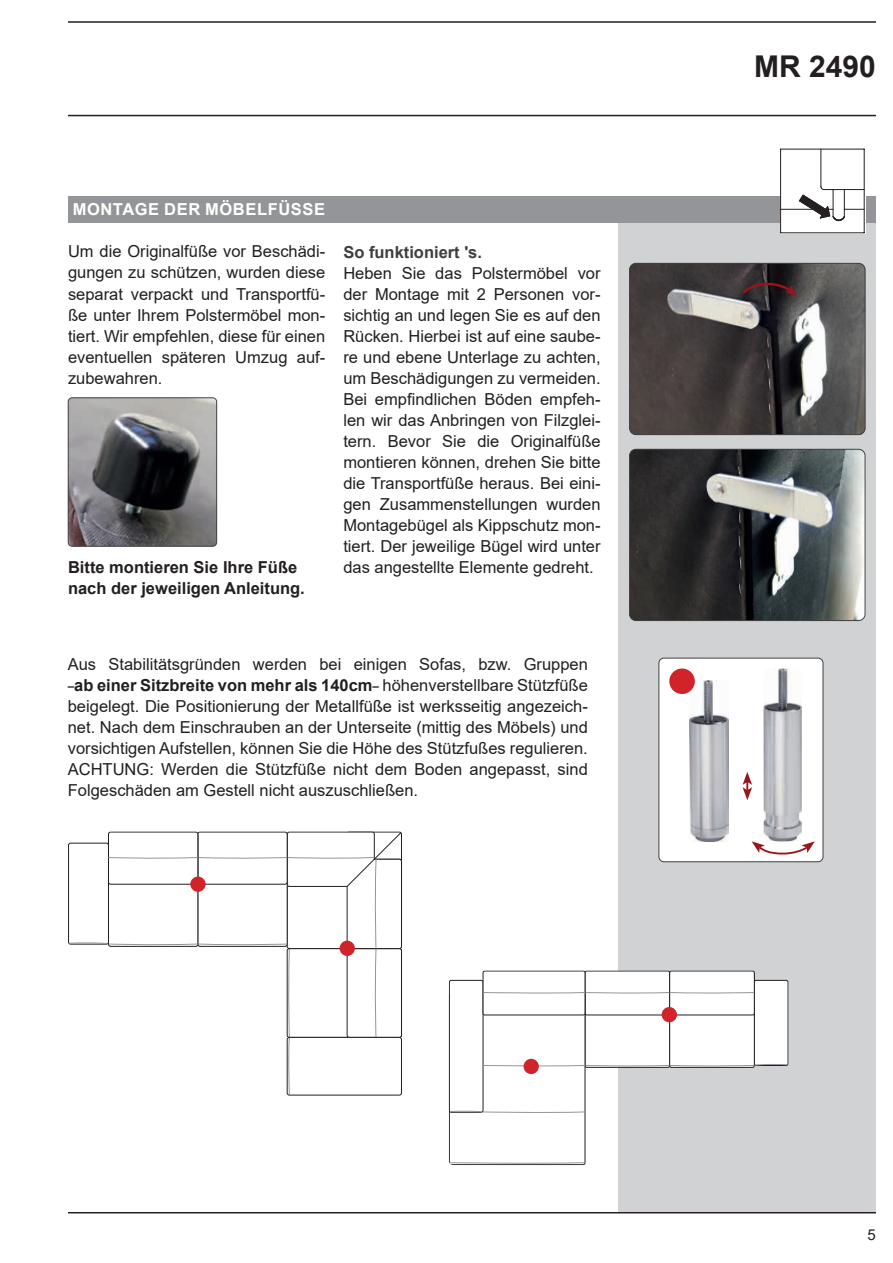
<style>
.page{position:relative;width:893px;height:1263px;background:#fff}
.page>*{position:absolute;margin:0;border:0;box-sizing:border-box;transform-origin:0 0}
.t1{font:700 30px "Arial";color:#231f20}
.t2{font:16.5px/21px "Arial";color:#231f20;text-align:justify}
.t3{font:700 16.5px/21px "Arial";color:#231f20}
.t4{font:700 16.5px "Arial";letter-spacing:.035em;color:#fff}
.t5{font:700 16.5px "Arial";color:#3e3e3f}
.t6{font:15px "Arial";color:#231f20}
.s1{font-family:"Microgramma Com";font-weight:500;font-stretch:expanded}
.s2{font-weight:700}
</style>
<div class="page">
<hr style="left:68px;top:21px;width:808px;height:2px;background:#231f20">
<hr style="left:68px;top:1212px;width:808px;height:1px;background:#231f20">
<hr style="left:68px;top:115px;width:808px;height:1px;background:#231f20">
<div style="left:619px;top:223px;width:257px;height:989px;background:#d1d2d4"></div>
<div style="left:68px;top:197px;width:808px;height:26px;background:#939598"></div>
<img style="left:68px;top:398px;width:149px;height:148px">
<div style="left:68px;top:398px;width:149px;height:148px;border:1px solid #414041;border-radius:4px"></div>
<img style="left:629px;top:449px;width:236px;height:172px">
<div style="left:629px;top:449px;width:236px;height:172px;border:1px solid #414041;border-radius:6px"></div>
<img style="left:629px;top:263px;width:236px;height:172px">
<div style="left:629px;top:263px;width:236px;height:172px;border:1px solid #414041;border-radius:6px"></div>
<svg style="left:740px;top:282px;width:57px;height:14px"></svg>
<div style="left:780px;top:149px;width:85px;height:85px;background:#fff"></div>
<hr style="left:781px;top:232px;width:83px;height:1px;background:#231f20">
<hr style="left:780px;top:149px;width:1px;height:84px;background:#231f20">
<hr style="left:864px;top:149px;width:1px;height:84px;background:#231f20">
<svg style="left:780px;top:149px;width:85px;height:72px"></svg>
<div style="left:585px;top:971px;width:85px;height:44px;background:#fff;border-radius:2px"></div>
<div style="left:585px;top:971px;width:85px;height:44px;border:1px solid #231f20;border-radius:2px"></div>
<div style="left:754px;top:980px;width:34px;height:85px;background:#fff;border-radius:2px"></div>
<div style="left:754px;top:980px;width:34px;height:86px;border:1px solid #231f20;border-radius:2px"></div>
<div style="left:670px;top:971px;width:84px;height:44px;background:#fff;border-radius:2px"></div>
<div style="left:669px;top:971px;width:86px;height:44px;border:1px solid #231f20;border-radius:2px"></div>
<div style="left:449px;top:980px;width:34px;height:132px;border:1px solid #231f20;border-radius:2px"></div>
<div style="left:483px;top:971px;width:102px;height:44px;border:1px solid #231f20;border-radius:2px"></div>
<svg style="left:449px;top:992px;width:339px;height:172px"></svg>
<div style="left:523px;top:1059px;width:16px;height:15px;background:#d1232a;border-radius:50%"></div>
<div style="left:662px;top:1007px;width:15px;height:15px;background:#d1232a;border-radius:50%"></div>
<svg style="left:68px;top:831px;width:334px;height:265px"></svg>
<div style="left:190px;top:876px;width:16px;height:16px;background:#d1232a;border-radius:50%"></div>
<div style="left:340px;top:941px;width:15px;height:15px;background:#d1232a;border-radius:50%"></div>
<div style="left:659px;top:658px;width:164px;height:204px;background:#fff;border-radius:5px"></div>
<img style="left:689px;top:680px;width:39px;height:161px">
<div style="left:659px;top:658px;width:164px;height:204px;border:1px solid #414041;border-radius:5px"></div>
<img style="left:763px;top:668px;width:39px;height:173px">
<svg style="left:743px;top:772px;width:9px;height:28px"></svg>
<svg style="left:752px;top:841px;width:63px;height:14px"></svg>
<div style="left:669px;top:668px;width:26px;height:26px;background:#d1232a;border-radius:50%"></div>
<p class="t4" style="left:73px;top:198px;width:254px">MONTAGE DER MÖBELFÜSSE</p>
<p class="t2" style="left:68px;top:241px;width:259px">Um die Originalfüße vor Beschädi&shy;gungen zu schützen, wurden diese separat verpackt und Transportfü&shy;ße unter Ihrem Polstermöbel mon&shy;tiert. Wir empfehlen, diese für einen eventuellen späteren Umzug auf&shy;zubewahren.</p>
<p class="t3" style="left:68px;top:556px;width:238px">Bitte montieren Sie Ihre Füße nach der jeweiligen Anleitung.</p>
<p class="t5" style="left:343px;top:240px;width:140px">So funktioniert 's.</p>
<p class="t2" style="left:343px;top:262px;width:259px">Heben Sie das Polstermöbel vor der Montage mit 2 Personen vor&shy;sichtig an und legen Sie es auf den Rücken. Hierbei ist auf eine saube&shy;re und ebene Unterlage zu achten, um Beschädigungen zu vermeiden.<br>Bei empfindlichen Böden empfeh&shy;len wir das Anbringen von Filzglei&shy;tern. Bevor Sie die Originalfüße montieren können, drehen Sie bitte die Transportfüße heraus. Bei eini&shy;gen Zusammenstellungen wurden Montagebügel als Kippschutz mon&shy;tiert. Der jeweilige Bügel wird unter das angestellte Elemente gedreht.</p>
<p class="t2" style="left:68px;top:653px;width:522px">Aus Stabilitätsgründen werden bei einigen Sofas, bzw. Gruppen <span class="s1">-</span><span class="s2">ab einer Sitzbreite von mehr als 140cm</span><span class="s1">-</span> höhenverstellbare Stützfüße beigelegt. Die Positionierung der Metallfüße ist werksseitig angezeich&shy;net. Nach dem Einschrauben an der Unterseite (mittig des Möbels) und vorsichtigen Aufstellen, können Sie die Höhe des Stützfußes regulieren.<br>ACHTUNG: Werden die Stützfüße nicht dem Boden angepasst, sind Folgeschäden am Gestell nicht auszuschließen.</p>
<h1 class="t1" style="left:754px;top:45px;width:123px">MR 2490</h1>
<p class="t6" style="left:868px;top:1224px;width:10px">5</p>
</div>
